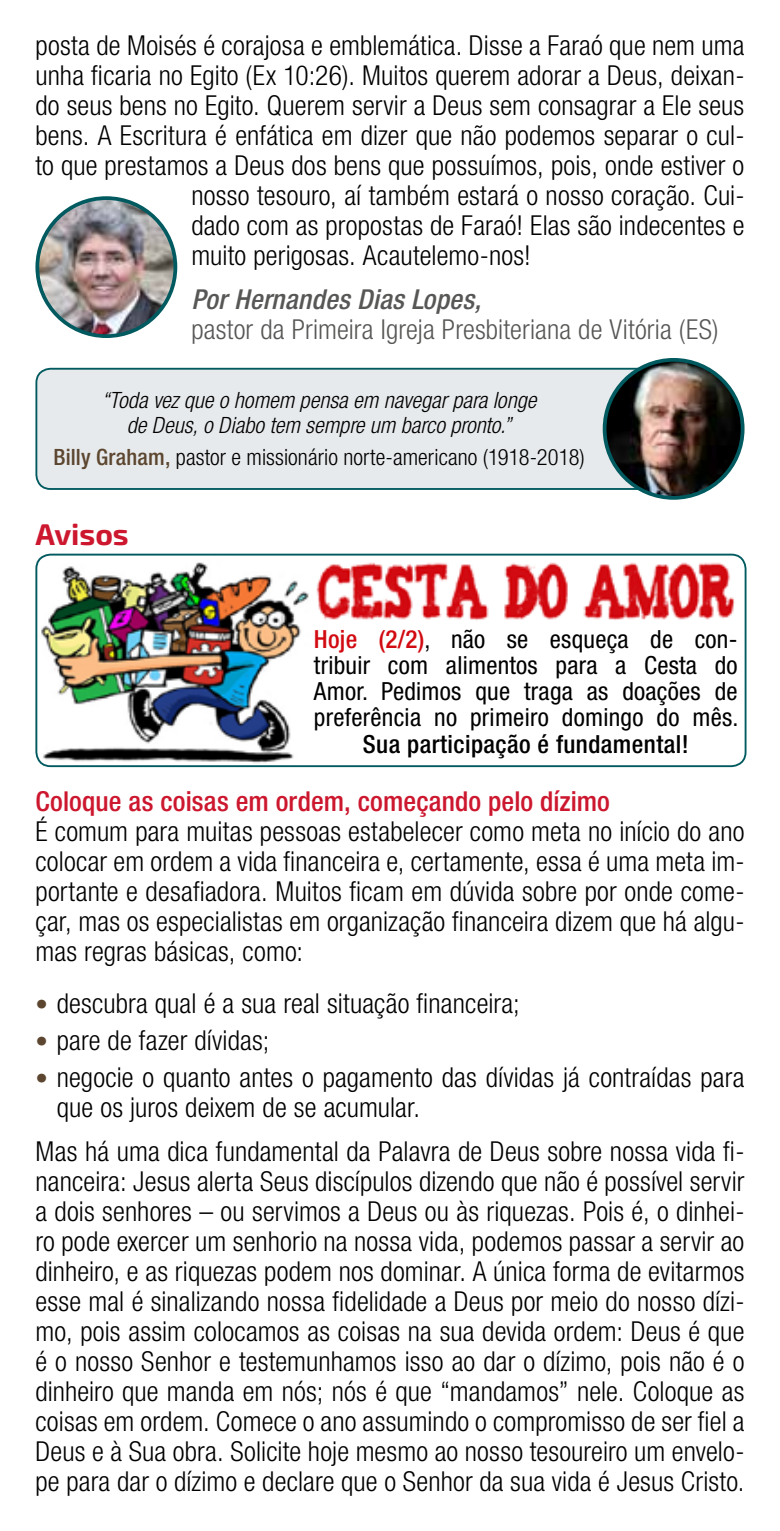
<style>
.page{position:relative;width:780px;height:1531px;background:#fff}
.page>*{position:absolute;margin:0;border:0;box-sizing:border-box;transform-origin:0 0}
.t1{font:700 30px "Exo 2";color:#cc172e}
.t2{font:300 condensed 27.5px/30px "Helvetica Neue LT Std";letter-spacing:.005em;color:#000;text-align:justify}
.t3{font:300 condensed 27.5px "Helvetica Neue LT Std";letter-spacing:.005em;color:#575756}
.t4{font:500 condensed 27.5px "Helvetica Neue LT Std";letter-spacing:.005em;color:#cc172e}
.t5{font:italic 500 condensed 27.5px "Helvetica Neue LT Std";letter-spacing:.015em;color:#575756}
.t6{font:condensed 25px/26.2px "Helvetica Neue LT Std";letter-spacing:.01em;color:#000;text-align:justify}
.t7{font:500 condensed 25px "Helvetica Neue LT Std";letter-spacing:.02em;color:#000}
.t8{font:italic 300 condensed 22.5px/25px "Helvetica Neue LT Std";letter-spacing:.005em;color:#000;text-align:center}
.t9{font:300 condensed 22.5px "Helvetica Neue LT Std";letter-spacing:.005em;color:#000}
.s1{font-weight:500;color:#5c4630}
.s2{font-weight:500;color:#d20a11}
.s3{font-weight:700;font-size:25px;color:#5c4630}
</style>
<div class="page">
<div style="left:36px;top:369px;width:648px;height:120px;background:#e7eaec;border-radius:14px"></div>
<div style="left:35px;top:368px;width:650px;height:122px;border:2px solid #005a5f;border-radius:14px"></div>
<img style="left:604px;top:360px;width:138px;height:138px;border-radius:69px">
<div style="left:602px;top:358px;width:142px;height:142px;border:4px solid #005a5f;border-radius:50%"></div>
<img style="left:36px;top:555px;width:709px;height:211px">
<div style="left:35px;top:554px;width:711px;height:213px;border:2px solid #005a5f;border-radius:14px"></div>
<img style="left:37px;top:198px;width:138px;height:138px;border-radius:69px">
<div style="left:35px;top:196px;width:142px;height:142px;border:4px solid #005a5f;border-radius:50%"></div>
<p class="t2" style="left:35px;top:30px;width:710px">posta de Moisés é corajosa e emblemática. Disse a Faraó que nem uma</p>
<p class="t2" style="left:35px;top:60px;width:710px">unha ficaria no Egito (Ex 10:26). Muitos querem adorar a Deus, deixan-</p>
<p class="t2" style="left:35px;top:90px;width:710px">do seus bens no Egito. Querem servir a Deus sem consagrar a Ele seus</p>
<p class="t2" style="left:35px;top:120px;width:710px">bens. A Escritura é enfática em dizer que não podemos separar o cul-</p>
<p class="t2" style="left:35px;top:150px;width:710px">to que prestamos a Deus dos bens que possuímos, pois, onde estiver o</p>
<p class="t2" style="left:191px;top:180px;width:554px">nosso tesouro, aí também estará o nosso coração. Cui-</p>
<p class="t2" style="left:191px;top:210px;width:554px">dado com as propostas de Faraó! Elas são indecentes e</p>
<p class="t2" style="left:191px;top:240px;width:341px">muito perigosas. Acautelemo-nos!</p>
<p class="t5" style="left:191px;top:283px;width:291px">Por Hernandes Dias Lopes,</p>
<p class="t3" style="left:191px;top:314px;width:528px">pastor da Primeira Igreja Presbiteriana de Vitória (ES)</p>
<p class="t8" style="left:102px;top:388px;width:436px">“Toda vez que o homem pensa em navegar para longe de Deus, o Diabo tem sempre um barco pronto.”</p>
<p class="t9" style="left:53px;top:444px;width:532px"><span class="s1">Billy Graham,</span> pastor e missionário norte-americano (1918-2018)</p>
<p class="t1" style="left:35px;top:516px;width:95px">Avisos</p>
<p class="t6" style="left:314px;top:625px;width:426px"><span class="s2">Hoje (2/2)</span>, não se esqueça de con&shy;tribuir com alimentos para a Cesta do Amor. Pedimos que traga as doações de preferência no primeiro domingo do mês.</p>
<p class="t7" style="left:363px;top:729px;width:327px">Sua participação é fundamental!</p>
<p class="t4" style="left:35px;top:785px;width:576px">Coloque as coisas em ordem, começando pelo dízimo</p>
<p class="t2" style="left:35px;top:816px;width:710px">É comum para muitas pessoas estabelecer como meta no início do ano colocar em ordem a vida financeira e, certamente, essa é uma meta im&shy;portante e desafiadora. Muitos ficam em dúvida sobre por onde come&shy;çar, mas os especialistas em organização financeira dizem que há algu&shy;mas regras básicas, como:</p>
<p class="t2" style="left:35px;top:987px;width:486px"><span class="s3">•</span> descubra qual é a sua real situação financeira;</p>
<p class="t2" style="left:35px;top:1025px;width:235px"><span class="s3">•</span> pare de fazer dívidas;</p>
<p class="t2" style="left:57px;top:1062px;width:689px;text-indent:-21px"><span class="s3">•</span> negocie o quanto antes o pagamento das dívidas já contraídas para que os juros deixem de se acumular.</p>
<p class="t2" style="left:35px;top:1136px;width:710px">Mas há uma dica fundamental da Palavra de Deus sobre nossa vida fi&shy;nanceira: Jesus alerta Seus discípulos dizendo que não é possível servir a dois senhores – ou servimos a Deus ou às riquezas. Pois é, o dinhei&shy;ro pode exercer um senhorio na nossa vida, podemos passar a servir ao dinheiro, e as riquezas podem nos dominar. A única forma de evitarmos esse mal é sinalizando nossa fidelidade a Deus por meio do nosso dízi&shy;mo, pois assim colocamos as coisas na sua devida ordem: Deus é que é o nosso Senhor e testemunhamos isso ao dar o dízimo, pois não é o dinheiro que manda em nós; nós é que “mandamos” nele. Coloque as coisas em ordem. Comece o ano assumindo o compromisso de ser fiel a Deus e à Sua obra. Solicite hoje mesmo ao nosso tesoureiro um envelo&shy;pe para dar o dízimo e declare que o Senhor da sua vida é Jesus Cristo.</p>
</div>
